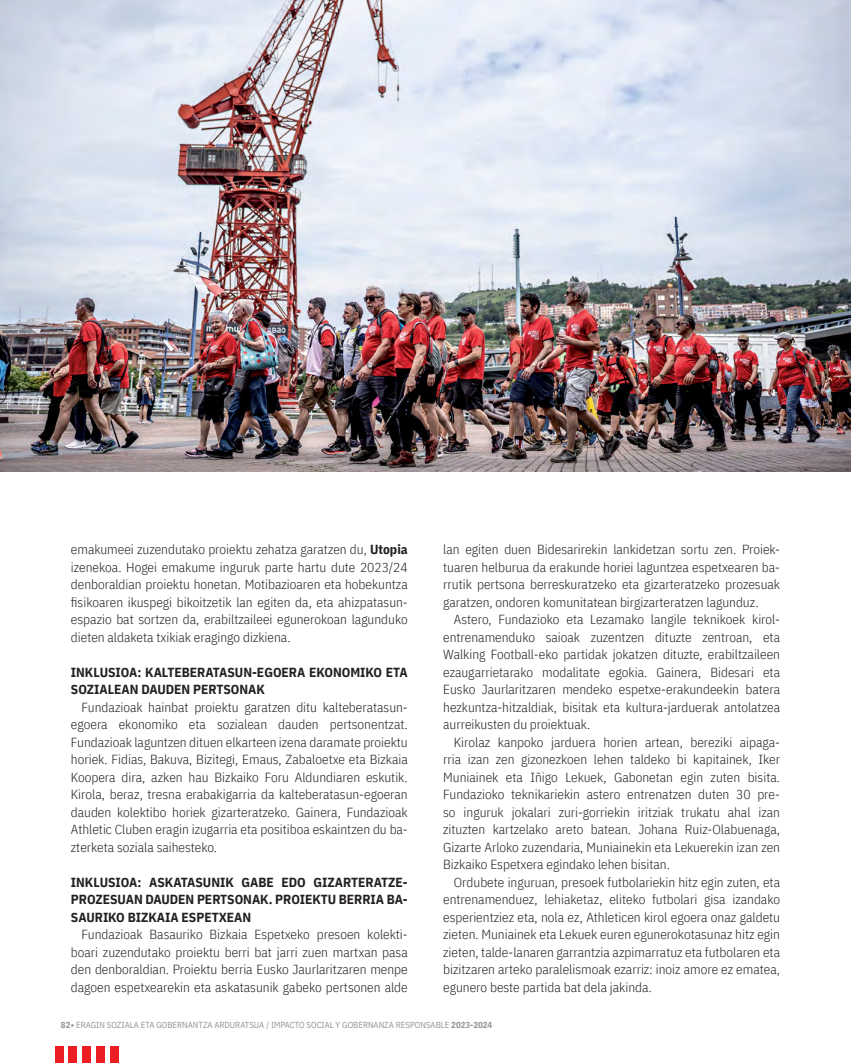
<style>
.page{position:relative;width:851px;height:1063px;background:#fff}
.page>*{position:absolute;margin:0;border:0;box-sizing:border-box;transform-origin:0 0}
.t1{font:300 13.12px/17.5px "IBM Plex Sans Cond";color:#231f20;text-align:justify}
.t2{font:700 13.12px "IBM Plex Sans Cond";color:#231f20}
.t3{font:8.75px "IBM Plex Sans Cond";color:#939598}
.s1{font-weight:700}
</style>
<div class="page">
<div style="left:55px;top:1046px;width:8px;height:17px;background:#ed1d24"></div>
<div style="left:69px;top:1046px;width:8px;height:17px;background:#ed1d24"></div>
<div style="left:83px;top:1046px;width:8px;height:17px;background:#ed1d24"></div>
<div style="left:97px;top:1046px;width:8px;height:17px;background:#ed1d24"></div>
<div style="left:111px;top:1046px;width:8px;height:17px;background:#ed1d24"></div>
<img style="left:0;top:0;width:850px;height:471px">
<hr style="left:850px;top:625px;width:1px;height:438px;background:#939598">
<p class="t1" style="left:71px;top:540px;width:338px">emakumeei zuzendutako proiektu zehatza garatzen du, <span class="s1">UTOPIA </span>izenekoa. Hogei emakume inguruk parte hartu dute 2023/24 denboraldian proiektu honetan. Motibazioaren eta hobekuntza fisikoaren ikuspegi bikoitzetik lan egiten da, eta ahizpatasun&shy;espazio bat sortzen da, erabiltzaileei egunerokoan lagunduko dieten aldaketa txikiak eragingo dizkiena.</p>
<p class="t2" style="left:71px;top:662px;width:14px">INKLUSIOA</p>
<p class="t2" style="left:137px;top:662px;width:25px">: KALTEBERATASUN</p>
<p class="t2" style="left:252px;top:662px;width:14px">-EGOERA</p>
<p class="t2" style="left:309px;top:662px;width:9px">EKONO</p>
<p class="t2" style="left:350px;top:662px;width:18px">MIKO</p>
<p class="t2" style="left:386px;top:662px;width:8px">ETA</p>
<p class="t2" style="left:71px;top:679px;width:32px">SOZIALEAN</p>
<p class="t2" style="left:141px;top:679px;width:9px">DAUDEN</p>
<p class="t2" style="left:193px;top:679px;width:9px">PERTSONAK</p>
<p class="t1" style="left:71px;top:697px;width:338px;text-indent:11px">Fundazioak hainbat proiektu garatzen ditu kalteberatasun&shy;egoera ekonomiko eta sozialean dauden pertsonentzat.<br>Fundazioak laguntzen dituen elkarteen izena daramate proiektu horiek. Fidias, Bakuva, Bizitegi, Emaus, Zabaloetxe eta Bizkaia Koopera dira, azken hau Bizkaiko Foru Aldundiaren eskutik.<br>Kirola, beraz, tresna erabakigarria da kalteberatasun-egoeran dauden kolektibo horiek gizarteratzeko. Gainera, Fundazioak Athletic Cluben eragin izugarria eta positiboa eskaintzen du ba&shy;zterketa soziala saihesteko.</p>
<p class="t2" style="left:71px;top:872px;width:14px">INKLUSIOA</p>
<p class="t2" style="left:137px;top:872px;width:29px">: ASKATASUNIK</p>
<p class="t2" style="left:241px;top:872px;width:9px">GABE</p>
<p class="t2" style="left:281px;top:872px;width:9px">EDO</p>
<p class="t2" style="left:313px;top:872px;width:30px">GIZARTERAT</p>
<p class="t2" style="left:388px;top:872px;width:21px">ZE-</p>
<p class="t2" style="left:71px;top:889px;width:9px">PRO</p>
<p class="t2" style="left:95px;top:889px;width:16px">ZESUAN</p>
<p class="t2" style="left:145px;top:889px;width:9px">DAUDEN</p>
<p class="t2" style="left:197px;top:889px;width:9px">PERTSONAK</p>
<p class="t2" style="left:269px;top:889px;width:23px">. PROIEKTU</p>
<p class="t2" style="left:339px;top:889px;width:9px">BERRIA</p>
<p class="t2" style="left:387px;top:889px;width:22px">BA-</p>
<p class="t2" style="left:71px;top:907px;width:9px">SAURIKO</p>
<p class="t2" style="left:128px;top:907px;width:29px">BIZKAIA</p>
<p class="t2" style="left:181px;top:907px;width:9px">ESPETXEAN</p>
<p class="t1" style="left:71px;top:925px;width:338px;text-indent:11px">Fundazioak Basauriko Bizkaia Espetxeko presoen kolekti&shy;boari zuzendutako proiektu berri bat jarri zuen martxan pasa den denboraldian. Proiektu berria Eusko Jaurlaritzaren menpe dagoen espetxearekin eta askatasunik gabeko pertsonen alde</p>
<p class="t1" style="left:443px;top:540px;width:338px">lan egiten duen Bidesarirekin lankidetzan sortu zen. Proiek&shy;tuaren helburua da erakunde horiei laguntzea espetxearen ba&shy;rrutik pertsona berreskuratzeko eta gizarteratzeko prozesuak garatzen, ondoren komunitatean birgizarteratzen lagunduz.</p>
<p class="t1" style="left:443px;top:610px;width:338px;text-indent:11px">Astero, Fundazioko eta Lezamako langile teknikoek kirol&shy;entrenamenduko saioak zuzentzen dituzte zentroan, eta Walking Football-eko partidak jokatzen dituzte, erabiltzaileen ezaugarrietarako modalitate egokia. Gainera, Bidesari eta Eusko Jaurlaritzaren mendeko espetxe-erakundeekin batera hezkuntza-hitzaldiak, bisitak eta kultura-jarduerak antolatzea aurreikusten du proiektuak.</p>
<p class="t1" style="left:443px;top:732px;width:338px;text-indent:11px">Kirolaz kanpoko jarduera horien artean, bereziki aipaga&shy;rria izan zen gizonezkoen lehen taldeko bi kapitainek, Iker Muniainek eta Iñigo Lekuek, Gabonetan egin zuten bisita.<br>Fundazioko teknikariekin astero entrenatzen duten 30 pre&shy;so inguruk jokalari zuri-gorriekin iritziak trukatu ahal izan zituzten kartzelako areto batean. Johana Ruiz-Olabuenaga, Gizarte Arloko zuzendaria, Muniainekin eta Lekuerekin izan zen Bizkaiko Espetxera egindako lehen bisitan.</p>
<p class="t1" style="left:443px;top:872px;width:338px;text-indent:11px">Ordubete inguruan, presoek futbolariekin hitz egin zuten, eta entrenamenduez, lehiaketaz, eliteko futbolari gisa izandako esperientziez eta, nola ez, Athleticen kirol egoera onaz galdetu zieten. Muniainek eta Lekuek euren egunerokotasunaz hitz egin zieten, talde-lanaren garrantzia azpimarratuz eta futbolaren eta bizitzaren arteko paralelismoak ezarriz: inoiz amore ez ematea, egunero beste partida bat dela jakinda.</p>
<p class="t3" style="left:61px;top:1018px;width:432px"><span class="s1">82•</span> ERAGIN SOZIALA ETA GOBERNANTZA ARDURATSUA / IMPACTO SOCIAL Y GOBERNANZA RESPONSABLE <span class="s1">2023-2024</span></p>
</div>
